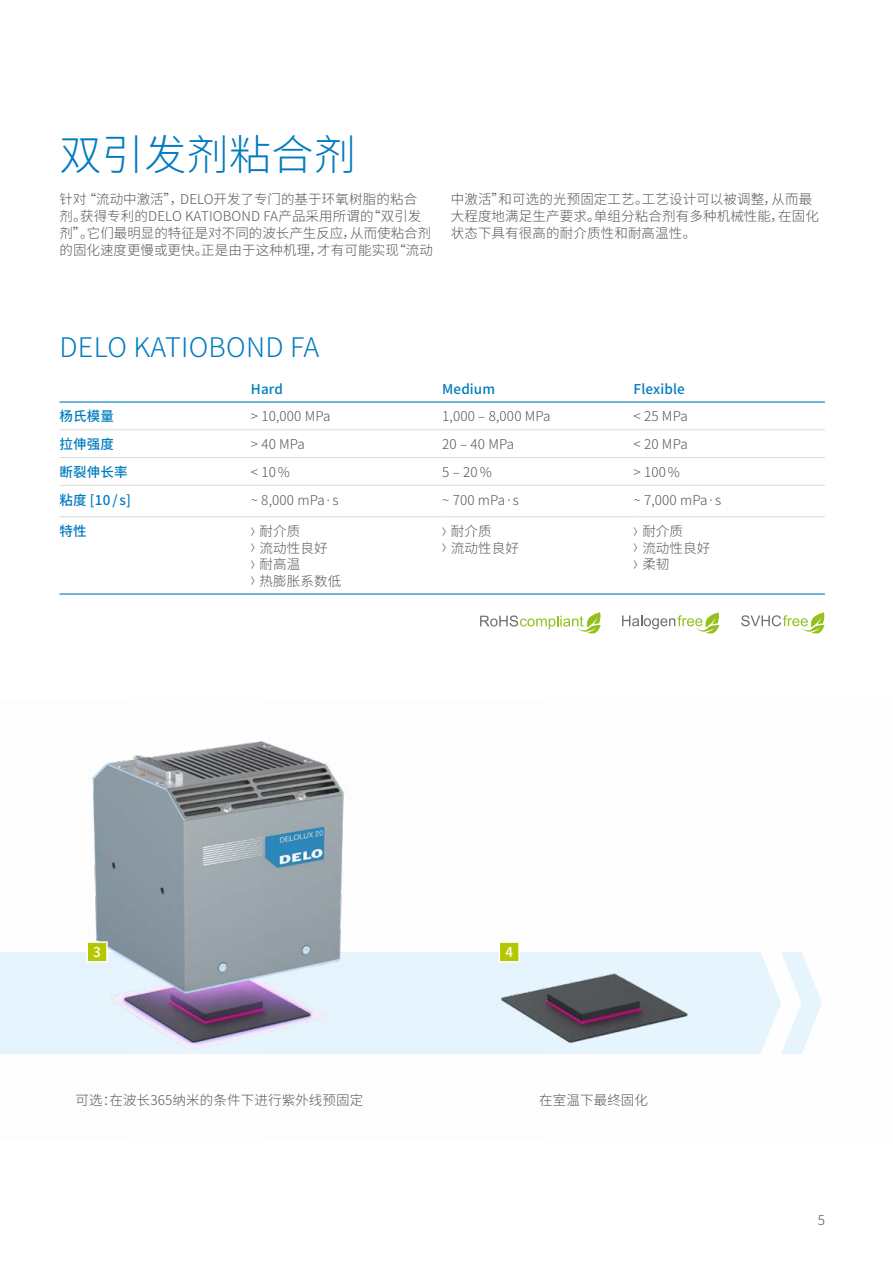
<style>
.page{position:relative;width:893px;height:1263px;background:#fff}
.page>*{position:absolute;margin:0;border:0;box-sizing:border-box;transform-origin:0 0}
.t1{font:300 42px "Noto Sans CJ Ksc";letter-spacing:.01em;color:#007bc0}
.t2{font:300 27px "Noto Sans CJ Ksc";letter-spacing:.01em;color:#007bc0}
.t3{font:300 13.5px/16.5px "Noto Sans CJ Ksc";letter-spacing:.01em;color:#565656}
.t4{font:500 13.5px "Noto Sans CJ Ksc";letter-spacing:.01em;color:#007bc0}
.t5{font:500 13.5px "Noto Sans CJ Ksc";color:#fff}
.s1{font-weight:400;font-size:9px}
</style>
<div class="page">
<img style="left:0;top:741px;width:263px;height:313px">
<img style="left:263px;top:741px;width:559px;height:313px">
<svg style="left:86px;top:940px;width:22px;height:23px"></svg>
<svg style="left:498px;top:940px;width:23px;height:23px"></svg>
<svg style="left:741px;top:612px;width:84px;height:22px"></svg>
<svg style="left:622px;top:612px;width:98px;height:22px"></svg>
<svg style="left:480px;top:612px;width:121px;height:22px"></svg>
<hr style="left:442px;top:429px;width:192px;height:1px;background:#dadada">
<hr style="left:634px;top:429px;width:191px;height:1px;background:#dadada">
<hr style="left:60px;top:457px;width:191px;height:1px;background:#dadada">
<hr style="left:251px;top:457px;width:191px;height:1px;background:#dadada">
<hr style="left:442px;top:457px;width:192px;height:1px;background:#dadada">
<hr style="left:634px;top:457px;width:191px;height:1px;background:#dadada">
<hr style="left:60px;top:485px;width:191px;height:1px;background:#dadada">
<hr style="left:251px;top:485px;width:191px;height:1px;background:#dadada">
<hr style="left:442px;top:485px;width:192px;height:1px;background:#dadada">
<hr style="left:634px;top:485px;width:191px;height:1px;background:#dadada">
<hr style="left:60px;top:429px;width:191px;height:1px;background:#dadada">
<hr style="left:251px;top:429px;width:191px;height:1px;background:#dadada">
<hr style="left:60px;top:516px;width:191px;height:1px;background:#dadada">
<hr style="left:251px;top:516px;width:191px;height:1px;background:#dadada">
<hr style="left:442px;top:516px;width:192px;height:1px;background:#dadada">
<hr style="left:634px;top:516px;width:191px;height:1px;background:#dadada">
<hr style="left:60px;top:593px;width:191px;height:2px;background:#007bc0">
<hr style="left:251px;top:593px;width:191px;height:2px;background:#007bc0">
<hr style="left:442px;top:593px;width:192px;height:2px;background:#007bc0">
<hr style="left:634px;top:593px;width:191px;height:2px;background:#007bc0">
<hr style="left:60px;top:401px;width:191px;height:2px;background:#007bc0">
<hr style="left:251px;top:401px;width:191px;height:2px;background:#007bc0">
<hr style="left:442px;top:401px;width:192px;height:2px;background:#007bc0">
<hr style="left:634px;top:401px;width:191px;height:2px;background:#007bc0">
<h1 class="t1" style="left:60px;top:131px;width:298px">双引发剂粘合剂</h1>
<p class="t3" style="left:60px;top:191px;width:375px;line-height:17px">针对 “流动中激活”，DELO开发了专门的基于环氧树脂的粘合剂。获得专利的DELO KATIOBOND FA产品采用所谓的“双引发剂”。它们最明显的特征是对不同的波长产生反应，从而使粘合剂的固化速度更慢或更快。正是由于这种机理，才有可能实现“流动</p>
<p class="t3" style="left:451px;top:191px;width:370px;line-height:17px">中激活”和可选的光预固定工艺。工艺设计可以被调整，从而最大程度地满足生产要求。单组分粘合剂有多种机械性能，在固化状态下具有很高的耐介质性和耐高温性。</p>
<h2 class="t2" style="left:60px;top:332px;width:261px">DELO KATIOBOND FA</h2>
<p class="t4" style="left:251px;top:381px;width:34px">Hard</p>
<p class="t4" style="left:442px;top:381px;width:54px">Medium</p>
<p class="t4" style="left:634px;top:381px;width:53px">Flexible</p>
<p class="t4" style="left:60px;top:409px;width:56px">杨氏模量</p>
<p class="t3" style="left:251px;top:408px;width:81px">&gt; 10,000 MPa</p>
<p class="t3" style="left:442px;top:408px;width:110px">1,000 – 8,000 MPa</p>
<p class="t3" style="left:634px;top:408px;width:56px">&lt; 25 MPa</p>
<p class="t4" style="left:60px;top:436px;width:56px">拉伸强度</p>
<p class="t3" style="left:251px;top:436px;width:56px">&gt; 40 MPa</p>
<p class="t3" style="left:442px;top:436px;width:73px">20 – 40 MPa</p>
<p class="t3" style="left:634px;top:436px;width:56px">&lt; 20 MPa</p>
<p class="t4" style="left:59px;top:464px;width:70px">断裂伸长率</p>
<p class="t3" style="left:251px;top:464px;width:41px">&lt;10%</p>
<p class="t3" style="left:442px;top:464px;width:51px">5–20%</p>
<p class="t3" style="left:633px;top:464px;width:48px">&gt; 100%</p>
<p class="t4" style="left:59px;top:492px;width:73px">粘度 [10 / s]</p>
<p class="t3" style="left:251px;top:492px;width:89px">~ 8,000 mPa·s</p>
<p class="t3" style="left:442px;top:492px;width:78px">~ 700 mPa·s</p>
<p class="t3" style="left:633px;top:492px;width:89px">~ 7,000 mPa·s</p>
<p class="t4" style="left:59px;top:523px;width:29px">特性</p>
<p class="t3" style="left:251px;top:523px;width:92px"><span class="s1">〉</span>耐介质<br><span class="s1">〉</span>流动性良好<br><span class="s1">〉</span>耐高温<br><span class="s1">〉</span>热膨胀系数低</p>
<p class="t3" style="left:442px;top:523px;width:78px"><span class="s1">〉</span>耐介质<br><span class="s1">〉</span>流动性良好</p>
<p class="t3" style="left:634px;top:523px;width:78px"><span class="s1">〉</span>耐介质<br><span class="s1">〉</span>流动性良好<span class="s1">〉</span>柔韧</p>
<p class="t5" style="left:93px;top:945px;width:9px">3</p>
<p class="t5" style="left:505px;top:945px;width:9px">4</p>
<p class="t3" style="left:75px;top:1092px;width:289px">可选：在波长365纳米的条件下进行紫外线预固定</p>
<p class="t3" style="left:539px;top:1092px;width:110px">在室温下最终固化</p>
<p class="t3" style="left:818px;top:1212px;width:9px">5</p>
</div>
